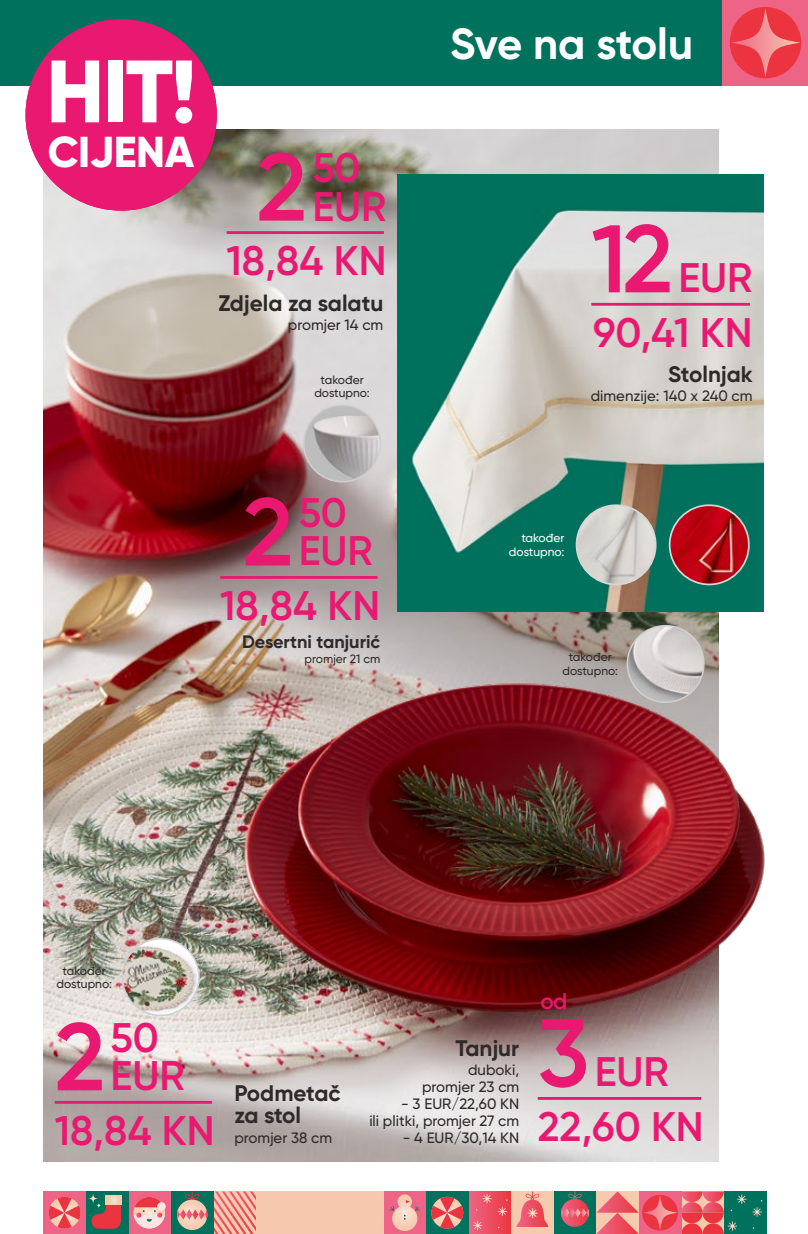
<style>
.page{position:relative;width:808px;height:1234px;background:#fff}
.page>*{position:absolute;margin:0;border:0;box-sizing:border-box;transform-origin:0 0}
.t1{font:600 95.7px "Gilroy";color:#e91871}
.t2{font:800 88.2px "Gilroy";color:#fff}
.t3{font:700 63px "Gilroy";color:#fff}
.t4{font:700 43.5px "Gilroy";letter-spacing:-.02em;color:#fff}
.t5{font:800 43.2px "Gilroy";letter-spacing:-.01em;color:#fff}
.t6{font:600 41.25px/38.7px "Gilroy";color:#e91871}
.t7{font:800 33.75px "Gilroy";letter-spacing:.01em;color:#fff}
.t8{font:700 22.5px/22.5px "Gilroy";color:#2e2a29}
.t9{font:600 22.5px "Gilroy";color:#e91871}
.t10{font:700 18px "Gilroy";color:#2e2a29}
.t11{font:500 15px/16.8px "Gilroy";color:#2e2a29;text-align:right}
.t12{font:500 12px/13.5px "Gilroy";color:#2e2a29;text-align:center}
.t13{font:500 12px/13.5px "Gilroy";color:#fff;text-align:right}
</style>
<div class="page">
<svg style="left:596px;top:1191px;width:43px;height:42px;background:#f18e89"></svg>
<div style="left:128px;top:1191px;width:43px;height:42px;background:#ee6486"></div>
<svg style="left:134px;top:1197px;width:31px;height:31px"></svg>
<svg style="left:157px;top:1201px;width:9px;height:9px"></svg>
<div style="left:469px;top:1191px;width:42px;height:42px;background:linear-gradient(to right,#ee6585,#eb3843)"></div>
<svg style="left:473px;top:1220px;width:9px;height:9px"></svg>
<svg style="left:498px;top:1206px;width:9px;height:9px"></svg>
<svg style="left:482px;top:1193px;width:10px;height:9px"></svg>
<div style="left:639px;top:1191px;width:42px;height:42px;background:#ee6486"></div>
<div style="left:642px;top:1194px;width:36px;height:36px;background:#eb343f;border-radius:50%"></div>
<svg style="left:642px;top:1194px;width:36px;height:35px"></svg>
<div style="left:171px;top:1191px;width:42px;height:42px;background:#00715c"></div>
<svg style="left:185px;top:1191px;width:15px;height:8px"></svg>
<svg style="left:177px;top:1199px;width:30px;height:30px"></svg>
<svg style="left:177px;top:1208px;width:30px;height:11px"></svg>
<div style="left:554px;top:1191px;width:42px;height:42px;background:#00715c"></div>
<svg style="left:568px;top:1191px;width:14px;height:7px"></svg>
<svg style="left:561px;top:1198px;width:28px;height:28px"></svg>
<svg style="left:561px;top:1207px;width:28px;height:9px"></svg>
<div style="left:511px;top:1191px;width:43px;height:42px;background:#f6caad"></div>
<svg style="left:516px;top:1191px;width:32px;height:35px"></svg>
<svg style="left:213px;top:1191px;width:43px;height:42px;background:#ec9b90"></svg>
<div style="left:86px;top:1191px;width:42px;height:42px;background:#00715c"></div>
<svg style="left:88px;top:1194px;width:33px;height:34px"></svg>
<div style="left:43px;top:1191px;width:43px;height:42px;background:#ee6486"></div>
<svg style="left:49px;top:1197px;width:32px;height:31px"></svg>
<div style="left:426px;top:1191px;width:43px;height:42px;background:#00715c"></div>
<svg style="left:431px;top:1196px;width:32px;height:32px"></svg>
<div style="left:724px;top:1191px;width:42px;height:42px;background:#00715c"></div>
<svg style="left:681px;top:1191px;width:65px;height:42px"></svg>
<svg style="left:752px;top:1200px;width:10px;height:16px"></svg>
<div style="left:383px;top:1191px;width:43px;height:42px;background:#ee6486"></div>
<svg style="left:389px;top:1194px;width:31px;height:36px"></svg>
<div style="left:256px;top:1191px;width:128px;height:42px;background:#f6c8ae"></div>
<img style="left:43px;top:130px;width:676px;height:1031px">
<img style="left:331px;top:676px;width:434px;height:367px">
<img style="left:397px;top:174px;width:366px;height:437px">
<img style="left:122px;top:938px;width:77px;height:77px;border-radius:38px">
<div style="left:122px;top:937px;width:78px;height:78px;border:2px solid #cfcfd0;border-radius:50%"></div>
<img style="left:304px;top:405px;width:76px;height:76px;border-radius:38px">
<div style="left:303px;top:404px;width:78px;height:78px;border:2px solid #cfcfd0;border-radius:50%"></div>
<img style="left:627px;top:625px;width:77px;height:77px;border-radius:38px">
<div style="left:626px;top:624px;width:79px;height:78px;border:2px solid #cfcfd0;border-radius:50%"></div>
<div style="left:0;top:0;width:808px;height:85px;background:#00715c"></div>
<div style="left:723px;top:0;width:85px;height:85px;background:#ee6486"></div>
<svg style="left:730px;top:7px;width:71px;height:71px;background:#ec4b54"></svg>
<div style="left:26px;top:19px;width:191px;height:191px;background:#e91871;border-radius:50%"></div>
<img style="left:576px;top:505px;width:80px;height:79px;border-radius:40px">
<div style="left:576px;top:504px;width:80px;height:81px;border:2px solid #d7d7d8;border-radius:50%"></div>
<img style="left:670px;top:505px;width:79px;height:79px;border-radius:40px">
<div style="left:669px;top:504px;width:81px;height:81px;border:2px solid #d7d7d8;border-radius:50%"></div>
<hr style="left:227px;top:231px;width:157px;height:3px;background:#e91871">
<hr style="left:55px;top:1100px;width:157px;height:3px;background:#e91871">
<hr style="left:591px;top:303px;width:159px;height:2px;background:#e91871">
<hr style="left:538px;top:1096px;width:163px;height:3px;background:#e91871">
<hr style="left:220px;top:576px;width:157px;height:2px;background:#e91871">
<h2 class="t2" style="left:46px;top:36px;width:152px">HIT!</h2>
<h3 class="t5" style="left:48px;top:124px;width:148px">CIJENA</h3>
<h3 class="t7" style="left:48px;top:132px;width:148px">CENOWY</h3>
<h3 class="t3" style="left:389px;top:6px;width:391px">Nazwa/hasło</h3>
<h3 class="t4" style="left:450px;top:17px;width:244px">Sve na stolu</h3>
<h1 class="t1" style="left:256px;top:128px;width:52px">2</h1>
<h3 class="t6" style="left:312px;top:148px;width:76px">50<br>EUR</h3>
<h3 class="t6" style="left:227px;top:241px;width:161px">18,84 KN</h3>
<h3 class="t8" style="left:218px;top:291px;width:166px">Zdjela za salatu</h3>
<p class="t11" style="left:288px;top:316px;width:97px">promjer 14 cm</p>
<p class="t12" style="left:314px;top:372px;width:57px">također dostupno:</p>
<h1 class="t1" style="left:591px;top:199px;width:83px">12</h1>
<h3 class="t6" style="left:593px;top:250px;width:161px;line-height:54.6px;text-align:right">EUR<br>90,41 KN</h3>
<h3 class="t8" style="left:668px;top:362px;width:86px">Stolnjak</h3>
<p class="t11" style="left:591px;top:387px;width:163px">dimenzije: 140 x 240 cm</p>
<h1 class="t1" style="left:243px;top:472px;width:52px">2</h1>
<h3 class="t6" style="left:299px;top:492px;width:76px">50<br>EUR</h3>
<h3 class="t6" style="left:220px;top:585px;width:161px">18,84 KN</h3>
<p class="t10" style="left:242px;top:630px;width:140px">Desertni tanjurić</p>
<p class="t12" style="left:305px;top:652px;width:77px">promjer 21 cm</p>
<p class="t13" style="left:509px;top:531px;width:57px">također dostupno:</p>
<p class="t12" style="left:562px;top:650px;width:57px">također dostupno:</p>
<p class="t12" style="left:56px;top:963px;width:57px">također dostupno:</p>
<h1 class="t1" style="left:55px;top:997px;width:52px">2</h1>
<h3 class="t6" style="left:111px;top:1017px;width:76px">50<br>EUR</h3>
<h3 class="t6" style="left:55px;top:1110px;width:161px">18,84 KN</h3>
<h3 class="t8" style="left:234px;top:1081px;width:108px">Podmetač za stol</h3>
<p class="t11" style="left:234px;top:1128px;width:99px">promjer 38 cm</p>
<h3 class="t8" style="left:455px;top:1036px;width:65px">Tanjur</h3>
<p class="t11" style="left:422px;top:1061px;width:99px">duboki, promjer 23 cm</p>
<p class="t11" style="left:369px;top:1095px;width:151px">- 3 EUR/22,60 KN<br>ili plitki, promjer 27 cm</p>
<p class="t11" style="left:403px;top:1128px;width:118px">- 4 EUR/30,14 KN</p>
<h3 class="t9" style="left:540px;top:986px;width:28px">od</h3>
<h1 class="t1" style="left:538px;top:993px;width:53px">3</h1>
<h3 class="t6" style="left:538px;top:1044px;width:168px;line-height:54.6px;text-align:center">EUR<br>22,60 KN</h3>
</div>
